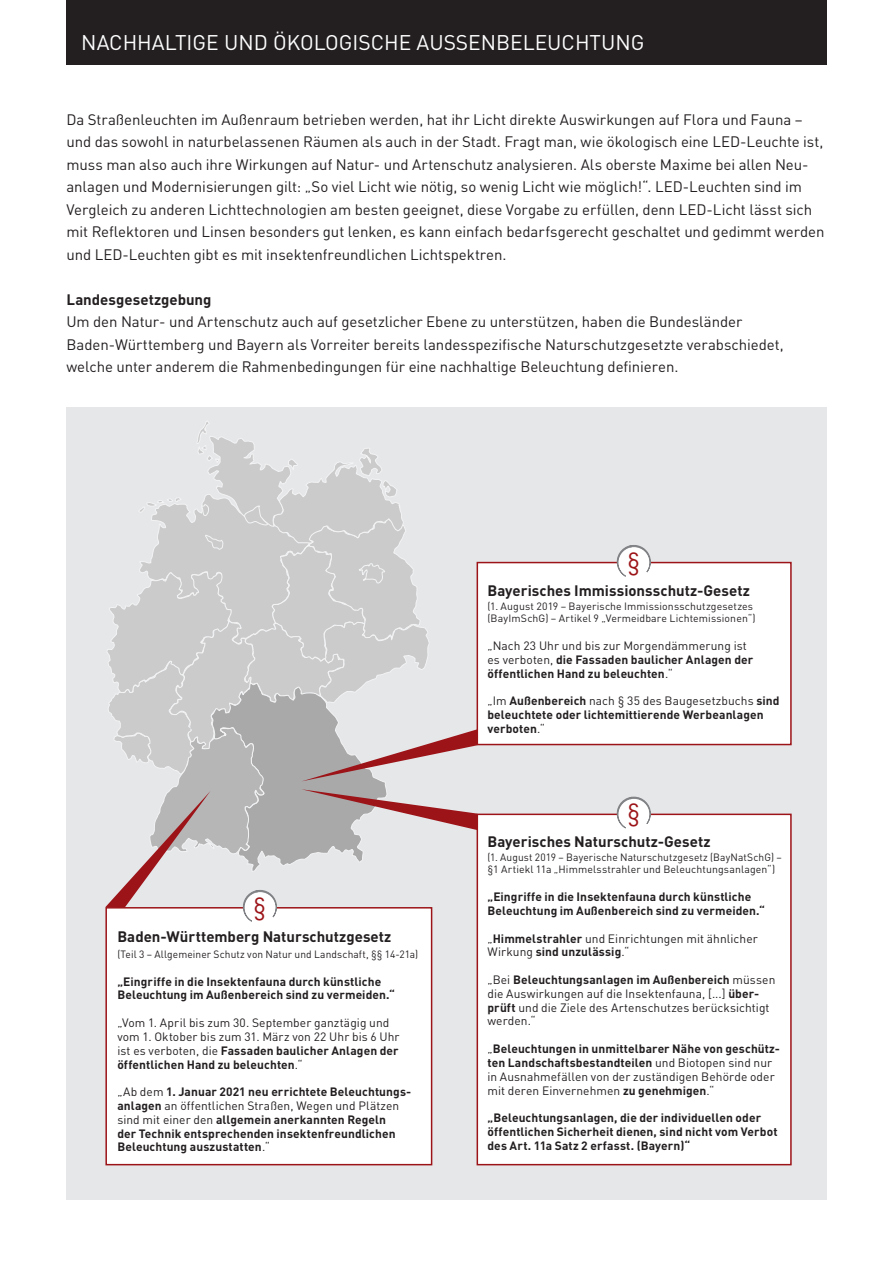
<style>
.page{position:relative;width:893px;height:1263px;background:#fff}
.page>*{position:absolute;margin:0;border:0;box-sizing:border-box;transform-origin:0 0}
.t1{font:24.6px "Trilux DIN";color:#9c1418}
.t2{font:21px "Trilux DIN";color:#fff}
.t3{font:15px/22.5px "Trilux DIN";letter-spacing:-.005em;color:#231f20}
.t4{font:700 15px "Trilux DIN";color:#231f20}
.t5{font:700 12px/13.8px "Trilux DIN";letter-spacing:.005em;color:#231f20}
.t6{font:12px/13.8px "Trilux DIN";letter-spacing:.005em;color:#231f20}
.t7{font:10.5px/12px "Trilux DIN";letter-spacing:.01em;color:#231f20}
.s1{font-weight:400}
.s2{font-weight:700}
</style>
<div class="page">
<div style="left:66px;top:407px;width:760px;height:792px;background:#e6e7e9"></div>
<div style="left:477px;top:562px;width:315px;height:183px;background:#fff;border:2px solid #9c1418"></div>
<div style="left:477px;top:814px;width:315px;height:351px;background:#fff;border:2px solid #9c1418"></div>
<div style="left:105px;top:907px;width:327px;height:258px;background:#fff;border:2px solid #9c1418"></div>
<svg style="left:105px;top:421px;width:372px;height:518px"></svg>
<svg style="left:615px;top:797px;width:36px;height:32px"></svg>
<svg style="left:615px;top:545px;width:36px;height:32px"></svg>
<div style="left:66px;top:0;width:760px;height:65px;background:#231f20"></div>
<h2 class="t2" style="left:81px;top:29px;width:565px">NACHHALTIGE UND ÖKOLOGISCHE AUSSENBELEUCHTUNG</h2>
<p class="t3" style="left:66px;top:108px;width:760px">Da Straßenleuchten im Außenraum betrieben werden, hat ihr Licht direkte Auswirkungen auf Flora und Fauna – und das sowohl in naturbelassenen Räumen als auch in der Stadt. Fragt man, wie ökologisch eine LED-Leuchte ist, muss man also auch ihre Wirkungen auf Natur- und Artenschutz analysieren. Als oberste Maxime bei allen Neu&shy;anlagen und Modernisierungen gilt: „So viel Licht wie nötig, so wenig Licht wie möglich!“. LED-Leuchten sind im Vergleich zu anderen Lichttechnologien am besten geeignet, diese Vorgabe zu erfüllen, denn LED-Licht lässt sich mit Reflektoren und Linsen besonders gut lenken, es kann einfach bedarfsgerecht geschaltet und gedimmt werden und LED-Leuchten gibt es mit insektenfreundlichen Lichtspektren.</p>
<p class="t4" style="left:66px;top:289px;width:147px">Landesgesetzgebung</p>
<p class="t3" style="left:66px;top:311px;width:719px">Um den Natur- und Artenschutz auch auf gesetzlicher Ebene zu unterstützen, haben die Bundesländer<br>Baden-Württemberg und Bayern als Vorreiter bereits landesspezifische Naturschutzgesetzte verabschiedet, welche unter anderem die Rahmenbedingungen für eine nachhaltige Beleuchtung definieren.</p>
<h1 class="t1" style="left:627px;top:545px;width:15px">§</h1>
<p class="t4" style="left:487px;top:581px;width:264px">Bayerisches Immissionsschutz-Gesetz</p>
<p class="t7" style="left:487px;top:601px;width:270px">(1. August 2019 – Bayerische Immissionsschutzgesetzes (BayImSchG) – Artikel 9 „Vermeidbare Lichtemissionen“)</p>
<p class="t5" style="left:487px;top:639px;width:267px"><span class="s1">„Nach 23 Uhr und bis zur Morgendämmerung ist es verboten,</span> die Fassaden baulicher Anlagen der öffentlichen Hand zu beleuchten<span class="s1">.“</span></p>
<p class="t5" style="left:487px;top:694px;width:294px"><span class="s1">„Im</span> Außenbereich <span class="s1">nach § 35 des Baugesetzbuchs</span> sind beleuchtete oder lichtemittierende Werbeanlagen verboten<span class="s1">.“</span></p>
<h1 class="t1" style="left:253px;top:890px;width:15px">§</h1>
<p class="t4" style="left:117px;top:926px;width:276px">Baden-Württemberg Naturschutzgesetz</p>
<p class="t7" style="left:117px;top:948px;width:302px">(Teil 3 – Allgemeiner Schutz von Natur und Landschaft, §§ 14-21a)</p>
<p class="t5" style="left:117px;top:974px;width:279px">„Eingriffe in die Insektenfauna durch künstliche<br>Beleuchtung im Außenbereich sind zu vermeiden.“</p>
<p class="t6" style="left:117px;top:1016px;width:284px">„Vom 1. April bis zum 30. September ganztägig und vom 1. Oktober bis zum 31. März von 22 Uhr bis 6 Uhr ist es verboten, die <span class="s2">Fassaden baulicher Anlagen der öffentlichen Hand zu beleuchten</span>.“</p>
<p class="t5" style="left:117px;top:1085px;width:295px"><span class="s1">„Ab dem</span> 1. Januar 2021 neu errichtete Beleuchtungs&shy;anlagen <span class="s1">an öffentlichen Straßen, Wegen und Plätzen sind mit einer den</span> allgemein anerkannten Regeln<br>der Technik entsprechenden insektenfreundlichen Beleuchtung auszustatten<span class="s1">.“</span></p>
<h1 class="t1" style="left:627px;top:797px;width:15px">§</h1>
<p class="t4" style="left:487px;top:832px;width:225px">Bayerisches Naturschutz-Gesetz</p>
<p class="t7" style="left:487px;top:852px;width:296px">(1. August 2019 – Bayerische Naturschutzgesetz (BayNatSchG) – §1 Artiekl 11a „Himmelsstrahler und Beleuchtungsanlagen“)</p>
<p class="t5" style="left:487px;top:890px;width:279px">„Eingriffe in die Insektenfauna durch künstliche<br>Beleuchtung im Außenbereich sind zu vermeiden.“</p>
<p class="t6" style="left:487px;top:931px;width:272px">„<span class="s2">Himmelstrahler</span> und Einrichtungen mit ähnlicher<br>Wirkung <span class="s2">sind unzulässig</span>.“</p>
<p class="t6" style="left:487px;top:973px;width:289px">„Bei <span class="s2">Beleuchtungsanlagen im Außenbereich</span> müssen die Auswirkungen auf die Insektenfauna, [...] <span class="s2">über&shy;prüft</span> und die Ziele des Artenschutzes berücksichtigt werden.“</p>
<p class="t6" style="left:487px;top:1042px;width:294px">„<span class="s2">Beleuchtungen in unmittelbarer Nähe von geschütz&shy;ten Landschaftsbestandteilen</span> und Biotopen sind nur in Ausnahmefällen von der zuständigen Behörde oder mit deren Einvernehmen <span class="s2">zu genehmigen</span>.“</p>
<p class="t5" style="left:487px;top:1111px;width:292px">„Beleuchtungsanlagen, die der individuellen oder öffentlichen Sicherheit dienen, sind nicht vom Verbot des Art. 11a Satz 2 erfasst. (Bayern)“</p>
</div>
